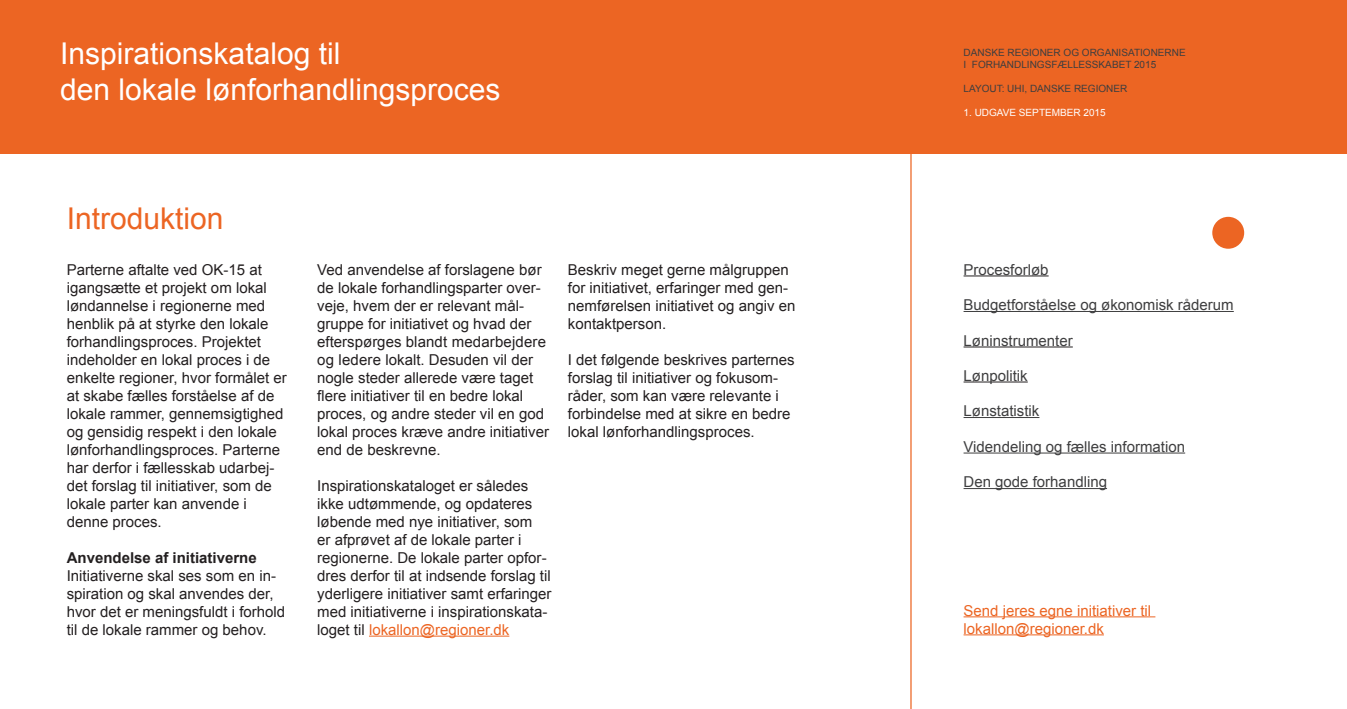
<style>
.page{position:relative;width:1347px;height:709px;background:#fff}
.page>*{position:absolute;margin:0;border:0;box-sizing:border-box;transform-origin:0 0}
.t1{font:30px/36px "Arial";color:#fff}
.t2{font:30px "Arial";color:#ec6523}
.t3{font:15px/18px "Arial";color:#231f20}
.t4{font:15px "Arial";color:#3e3e3f}
.t5{font:15px/18px "Arial";color:#ec6523}
.t6{font:700 15px "Arial";color:#231f20}
.t7{font:10px/12px "Arial";color:#3e3e3f}
.t8{font:10px "Arial";color:#fff}
.s1{color:#ec6523}
</style>
<div class="page">
<div style="left:0;top:0;width:1346px;height:153px;background:#ec6523"></div>
<hr style="left:369px;top:636px;width:140px;height:1px;background:#ec6523">
<hr style="left:963px;top:276px;width:85px;height:1px;background:#231f20">
<hr style="left:963px;top:311px;width:270px;height:1px;background:#3e3e3f">
<hr style="left:963px;top:347px;width:109px;height:1px;background:#231f20">
<hr style="left:963px;top:382px;width:64px;height:1px;background:#231f20">
<hr style="left:963px;top:417px;width:76px;height:1px;background:#3e3e3f">
<hr style="left:963px;top:453px;width:222px;height:1px;background:#3e3e3f">
<hr style="left:963px;top:488px;width:144px;height:1px;background:#3e3e3f">
<div style="left:1212px;top:217px;width:32px;height:32px;background:#ec6523;border-radius:50%"></div>
<hr style="left:910px;top:0;width:1px;height:709px;background:#ec6523">
<hr style="left:963px;top:616px;width:192px;height:1px;background:#ec6523">
<hr style="left:963px;top:634px;width:140px;height:1px;background:#ec6523">
<h1 class="t1" style="left:60px;top:36px;width:442px">Inspirationskatalog til<br>den lokale lønforhandlingsproces</h1>
<h1 class="t2" style="left:67px;top:199px;width:158px">Introduktion</h1>
<p class="t3" style="left:67px;top:260px;width:222px">Parterne aftalte ved OK-15 at igangsætte et projekt om lokal løndannelse i regionerne med henblik på at styrke den lokale forhandlingsproces. Projektet indeholder en lokal proces i de enkelte regioner, hvor formålet er at skabe fælles forståelse af de lokale rammer, gennemsigtighed og gensidig respekt i den lokale lønforhandlingsproces. Parterne har derfor i fællesskab udarbej&shy;det forslag til initiativer, som de lokale parter kan anvende i denne proces.</p>
<p class="t6" style="left:67px;top:547px;width:192px">Anvendelse af initiativerne</p>
<p class="t3" style="left:67px;top:566px;width:220px">Initiativerne skal ses som en in&shy;spiration og skal anvendes der, hvor det er meningsfuldt i forhold til de lokale rammer og behov.</p>
<p class="t3" style="left:317px;top:260px;width:233px">Ved anvendelse af forslagene bør de lokale forhandlingsparter over&shy;veje, hvem der er relevant mål&shy;gruppe for initiativet og hvad der efterspørges blandt medarbejdere og ledere lokalt. Desuden vil der nogle steder allerede være taget flere initiativer til en bedre lokal proces, og andre steder vil en god lokal proces kræve andre initiativer end de beskrevne.</p>
<p class="t3" style="left:317px;top:476px;width:236px">Inspirationskataloget er således ikke udtømmende, og opdateres løbende med nye initiativer, som<br>er afprøvet af de lokale parter i regionerne. De lokale parter opfor&shy;dres derfor til at indsende forslag til yderligere initiativer samt erfaringer med initiativerne i inspirationskata&shy;loget til <span class="s1">lokallon@regioner.dk</span></p>
<p class="t3" style="left:568px;top:260px;width:229px">Beskriv meget gerne målgruppen for initiativet, erfaringer med gen&shy;nemførelsen initiativet og angiv en kontaktperson.</p>
<p class="t3" style="left:568px;top:350px;width:228px">I det følgende beskrives parternes forslag til initiativer og fokusom&shy;råder, som kan være relevante i forbindelse med at sikre en bedre lokal lønforhandlingsproces.</p>
<p class="t7" style="left:963px;top:46px;width:224px">Danske regioner og organisationerne i forhandli ngsfællessk</p>
<p class="t7" style="left:1105px;top:58px;width:52px">abet 2015</p>
<p class="t7" style="left:963px;top:82px;width:165px">Layout: UH I, danske regioner</p>
<p class="t8" style="left:963px;top:106px;width:144px">1. udgave SEptember 2015</p>
<p class="t4" style="left:963px;top:259px;width:87px">Procesforløb</p>
<p class="t4" style="left:963px;top:295px;width:272px">Budgetforståelse og økonomisk råderum</p>
<p class="t4" style="left:963px;top:331px;width:111px">Løninstrumenter</p>
<p class="t4" style="left:963px;top:366px;width:66px">Lønpolitik</p>
<p class="t4" style="left:963px;top:401px;width:77px">Lønstatistik</p>
<p class="t4" style="left:963px;top:437px;width:223px">Videndeling og fælles information</p>
<p class="t4" style="left:963px;top:472px;width:145px">Den gode forhandling</p>
<p class="t5" style="left:963px;top:601px;width:189px">Send jeres egne initiativer til lokallon@regioner.dk</p>
</div>
